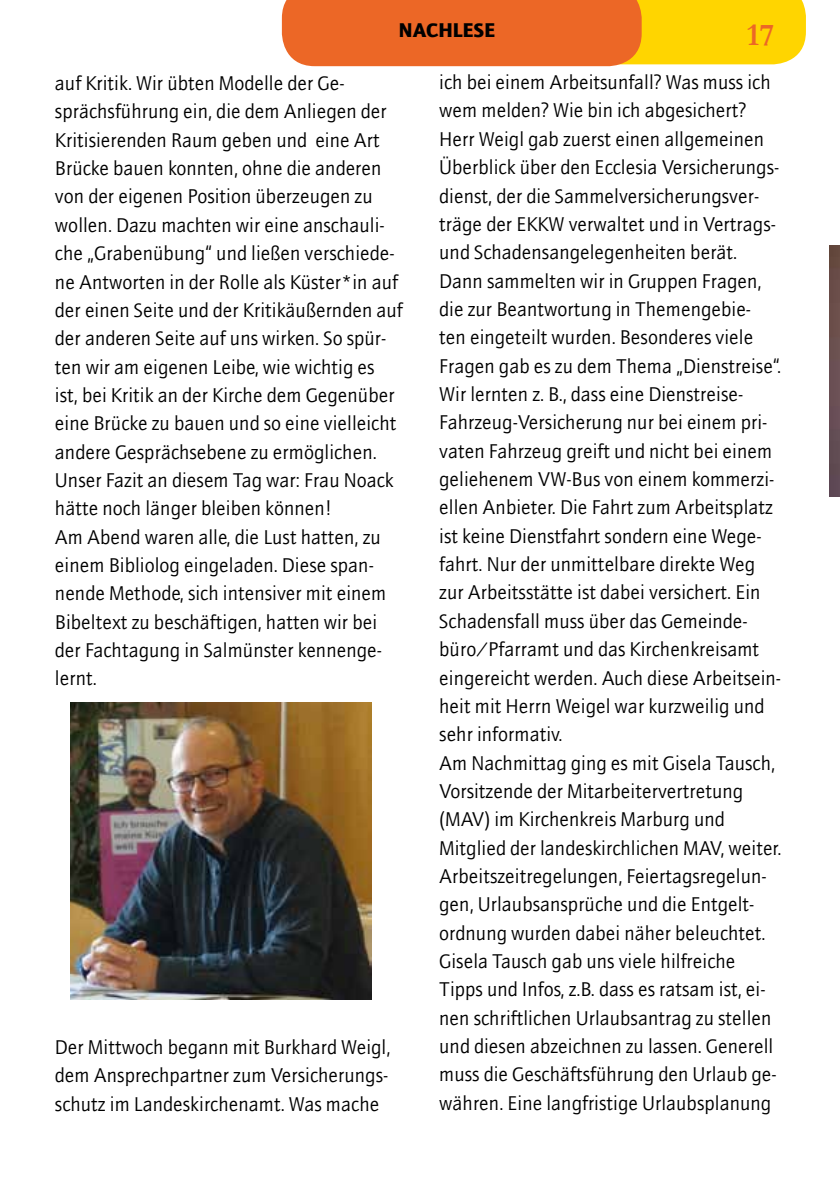
<style>
.page{position:relative;width:840px;height:1191px;background:#fff}
.page>*{position:absolute;margin:0;border:0;box-sizing:border-box;transform-origin:0 0}
.t1{font:700 32px "Garamond";color:#ec6726}
.t2{font:20px/28.4px "AT Quay Sans";color:#000}
.t3{font:900 20px "AT Quay Sans";color:#000}
</style>
<div class="page">
<svg style="left:282px;top:0;width:523px;height:66px;background:#f28b1f"></svg>
<img style="left:829px;top:246px;width:10px;height:250px">
<img style="left:71px;top:702px;width:301px;height:297px">
<p class="t3" style="left:398px;top:18px;width:98px">NACHLESE</p>
<p class="t2" style="left:55px;top:69px;width:349px">auf Kritik. Wir übten Modelle der Ge&shy;sprächsführung ein, die dem Anliegen der Kritisierenden Raum geben und eine Art Brücke bauen konnten, ohne die anderen von der eigenen Position überzeugen zu wollen. Dazu machten wir eine anschauli&shy;che „Grabenübung“ und ließen verschiede&shy;ne Antworten in der Rolle als Küster*in auf der einen Seite und der Kritikäußernden auf der anderen Seite auf uns wirken. So spür&shy;ten wir am eigenen Leibe, wie wichtig es<br>ist, bei Kritik an der Kirche dem Gegenüber eine Brücke zu bauen und so eine vielleicht andere Gesprächsebene zu ermöglichen.<br>Unser Fazit an diesem Tag war: Frau Noack hätte noch länger bleiben können!<br>Am Abend waren alle, die Lust hatten, zu einem Bibliolog eingeladen. Diese span&shy;nende Methode, sich intensiver mit einem Bibeltext zu beschäftigen, hatten wir bei der Fachtagung in Salmünster kennenge&shy;lernt.</p>
<h1 class="t1" style="left:746px;top:13px;width:29px">17</h1>
<p class="t2" style="left:439px;top:68px;width:343px">ich bei einem Arbeitsunfall? Was muss ich wem melden? Wie bin ich abgesichert?<br>Herr Weigl gab zuerst einen allgemeinen Überblick über den Ecclesia Versicherungs&shy;dienst, der die Sammelversicherungsver&shy;träge der EKKW verwaltet und in Vertrags&shy;und Schadensangelegenheiten berät.<br>Dann sammelten wir in Gruppen Fragen, die zur Beantwortung in Themengebie&shy;ten eingeteilt wurden. Besonderes viele Fragen gab es zu dem Thema „Dienstreise“.<br>Wir lernten z. B., dass eine Dienstreise-Fahrzeug-Versicherung nur bei einem pri&shy;vaten Fahrzeug greift und nicht bei einem geliehenem VW-Bus von einem kommerzi&shy;ellen Anbieter. Die Fahrt zum Arbeitsplatz ist keine Dienstfahrt sondern eine Wege&shy;fahrt. Nur der unmittelbare direkte Weg zur Arbeitsstätte ist dabei versichert. Ein Schadensfall muss über das Gemeinde&shy;büro/Pfarramt und das Kirchenkreisamt eingereicht werden. Auch diese Arbeitsein&shy;heit mit Herrn Weigel war kurzweilig und sehr informativ.<br>Am Nachmittag ging es mit Gisela Tausch, Vorsitzende der Mitarbeitervertretung (MAV) im Kirchenkreis Marburg und Mitglied der landeskirchlichen MAV, weiter.<br>Arbeitszeitregelungen, Feiertagsregelun&shy;gen, Urlaubsansprüche und die Entgelt&shy;ordnung wurden dabei näher beleuchtet.<br>Gisela Tausch gab uns viele hilfreiche Tipps und Infos, z.B. dass es ratsam ist, ei&shy;nen schriftlichen Urlaubsantrag zu stellen und diesen abzeichnen zu lassen. Generell muss die Geschäftsführung den Urlaub ge&shy;währen. Eine langfristige Urlaubsplanung</p>
<p class="t2" style="left:55px;top:1032px;width:337px;text-align:justify">Der Mittwoch begann mit Burkhard Weigl, dem Ansprechpartner zum Versicherungs&shy;schutz im Landeskirchenamt. Was mache</p>
</div>
